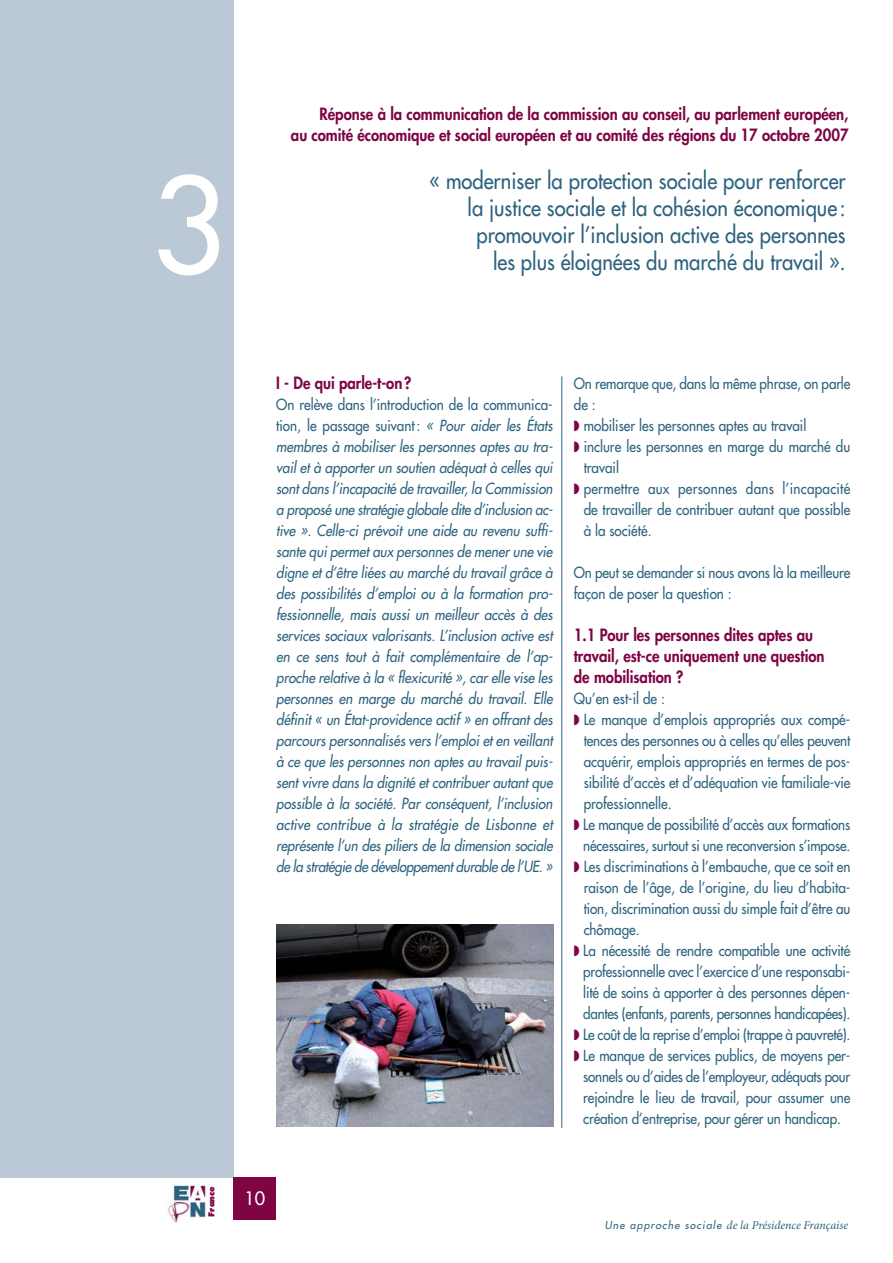
<style>
.page{position:relative;width:893px;height:1263px;background:#fff}
.page>*{position:absolute;margin:0;border:0;box-sizing:border-box;transform-origin:0 0}
.t1{font:128.7px "Futura";color:#fff}
.t2{font:22.5px/27px "Futura";color:#2d637f;text-align:right;scale:.9 1}
.t3{font:18px "Futura";color:#fff}
.t4{font:800 16.5px/21px "Futura";color:#7e0443;scale:.9 1}
.t5{font:15px/21px "Futura";letter-spacing:-.01em;color:#2d637f;scale:.9 1}
.t6{font:italic 15px/21px "Futura";letter-spacing:-.005em;color:#2d637f;scale:.9 1}
.t7{font:15px "Futura";letter-spacing:.02em;color:#2d637f;scale:.9 1}
.t8{font:italic 12px "Minion Pro";letter-spacing:-.005em;color:#2d637f}
.t9{font:800 9.15px "Futura T";color:#7e0443}
.s1{font-style:normal}
.s2{color:#7e0443}
.s3{font-family:"Futura";font-size:10.5px}
</style>
<div class="page">
<div style="left:0;top:0;width:234px;height:1177px;background:#bbc8d5"></div>
<hr style="left:561px;top:376px;width:1px;height:752px;background:#2d637f">
<div style="left:234px;top:1177px;width:42px;height:43px;background:#7e0443"></div>
<img style="left:276px;top:925px;width:277px;height:201px">
<img style="left:167px;top:1185px;width:41px;height:39px">
<h1 class="t1" style="left:152px;top:162px;width:76px">3</h1>
<p class="t4" style="left:291px;top:104px;width:621px;text-align:right">Réponse à la communication de la commission au conseil, au parlement européen,<br>au comité économique et social européen et au comité des régions du 17 octobre 2007</p>
<h2 class="t2" style="left:430px;top:168px;width:464px">« moderniser la protection sociale pour renforcer la justice sociale et la cohésion économique: promouvoir l’inclusion active des personnes<br>les plus éloignées du marché du travail ».</h2>
<p class="t9" style="left:208px;top:1217px;width:32px;rotate:-90deg">France</p>
<p class="t4" style="left:276px;top:374px;width:152px">I - De qui parle-t-on?</p>
<p class="t6" style="left:276px;top:395px;width:311px"><span class="s1">On relève dans l’introduction de la communica&shy;tion, le passage suivant:</span> « Pour aider les États membres à mobiliser les personnes aptes au tra&shy;vail et à apporter un soutien adéquat à celles qui sontdans l’incapacité de travailler,la Commission a proposé une stratégie globale dite d’inclusion ac&shy;tive ». Celle-ci prévoit une aide au revenu suffi&shy;sante qui permet aux personnes de mener une vie digne et d’être liées au marché du travail grâce à des possibilités d’emploi ou à la formation pro&shy;fessionnelle, mais aussi un meilleur accès à des services sociaux valorisants. L’inclusion active est en ce sens tout à fait complémentaire de l’ap&shy;proche relative à la « flexicurité », car elle vise les personnes en marge du marché du travail. Elle définit « un État-providence actif » en offrant des parcours personnalisés vers l’emploi et en veillant à ce que les personnes non aptes au travail puis&shy;sent vivre dans la dignité et contribuer autant que possible à la société. Par conséquent, l’inclusion active contribue à la stratégie de Lisbonne et représente l’un des piliers de la dimension sociale de la stratégie de développementdurable de l’UE.»</p>
<p class="t5" style="left:574px;top:374px;width:309px">On remarque que, dans la même phrase, on parle</p>
<p class="t5" style="left:574px;top:395px;width:26px">de :</p>
<p class="t5" style="left:574px;top:416px;width:260px"><span class="s2">◗</span> mobiliser les personnes aptes au travail</p>
<p class="t5" style="left:574px;top:437px;width:309px"><span class="s2">◗</span> inclure les personnes en marge du marché du</p>
<p class="t5" style="left:584px;top:458px;width:41px">travail</p>
<p class="t7" style="left:574px;top:481px;width:309px"><span class="s2">◗</span> permettre aux personnes dans l’incapacité</p>
<p class="t5" style="left:584px;top:500px;width:298px">de travailler de contribuer autant que possible</p>
<p class="t5" style="left:584px;top:521px;width:77px">à la société.</p>
<p class="t5" style="left:574px;top:563px;width:309px">On peut se demander si nous avons là la meilleure façon de poser la question :</p>
<p class="t4" style="left:574px;top:626px;width:280px">1.1 Pour les personnes dites aptes au travail, est-ce uniquement une question de mobilisation ?</p>
<p class="t5" style="left:574px;top:689px;width:103px">Qu’en est-il de :</p>
<p class="t5" style="left:574px;top:710px;width:309px"><span class="s2">◗</span> Le manque d’emplois appropriés aux compé-</p>
<p class="t5" style="left:584px;top:731px;width:298px">tences des personnes ou à celles qu’elles peuvent</p>
<p class="t5" style="left:584px;top:752px;width:298px">acquérir, emplois appropriés en termes de pos-</p>
<p class="t5" style="left:584px;top:773px;width:298px">sibilité d’accès et d’adéquation vie familiale-vie</p>
<p class="t5" style="left:584px;top:794px;width:99px">professionnelle.</p>
<p class="t5" style="left:574px;top:815px;width:309px"><span class="s2">◗</span> Le manque de possibilité d’accès aux formations</p>
<p class="t5" style="left:583px;top:836px;width:298px">nécessaires, surtout si une reconversion s’impose.</p>
<p class="t5" style="left:574px;top:857px;width:309px"><span class="s2">◗</span> Les discriminations à l’embauche, que ce soit en</p>
<p class="t5" style="left:584px;top:878px;width:298px">raison de l’âge, de l’origine, du lieu d’habita-</p>
<p class="t5" style="left:584px;top:899px;width:298px">tion, discrimination aussi du simple fait d’être au</p>
<p class="t5" style="left:584px;top:920px;width:64px">chômage.</p>
<p class="t5" style="left:574px;top:941px;width:309px"><span class="s2">◗</span> La nécessité de rendre compatible une activité</p>
<p class="t5" style="left:583px;top:962px;width:298px">professionnelle avec l’exercice d’une responsabi-</p>
<p class="t5" style="left:583px;top:983px;width:298px">lité de soins à apporter à des personnes dépen-</p>
<p class="t5" style="left:583px;top:1004px;width:298px">dantes (enfants, parents, personnes handicapées).</p>
<p class="t5" style="left:574px;top:1025px;width:309px"><span class="s2">◗</span> Le coût de la reprise d’emploi (trappe à pauvreté).</p>
<p class="t5" style="left:574px;top:1046px;width:308px"><span class="s2">◗</span> Le manque de services publics, de moyens per-</p>
<p class="t5" style="left:583px;top:1067px;width:298px">sonnels ou d’aides de l’employeur, adéquats pour</p>
<p class="t5" style="left:583px;top:1088px;width:298px">rejoindre le lieu de travail, pour assumer une</p>
<p class="t5" style="left:583px;top:1109px;width:288px">création d’entreprise, pour gérer un handicap.</p>
<p class="t3" style="left:245px;top:1189px;width:22px">10</p>
<p class="t8" style="left:605px;top:1218px;width:245px"><span class="s3">Une approche sociale</span> de la Présidence Française</p>
</div>
